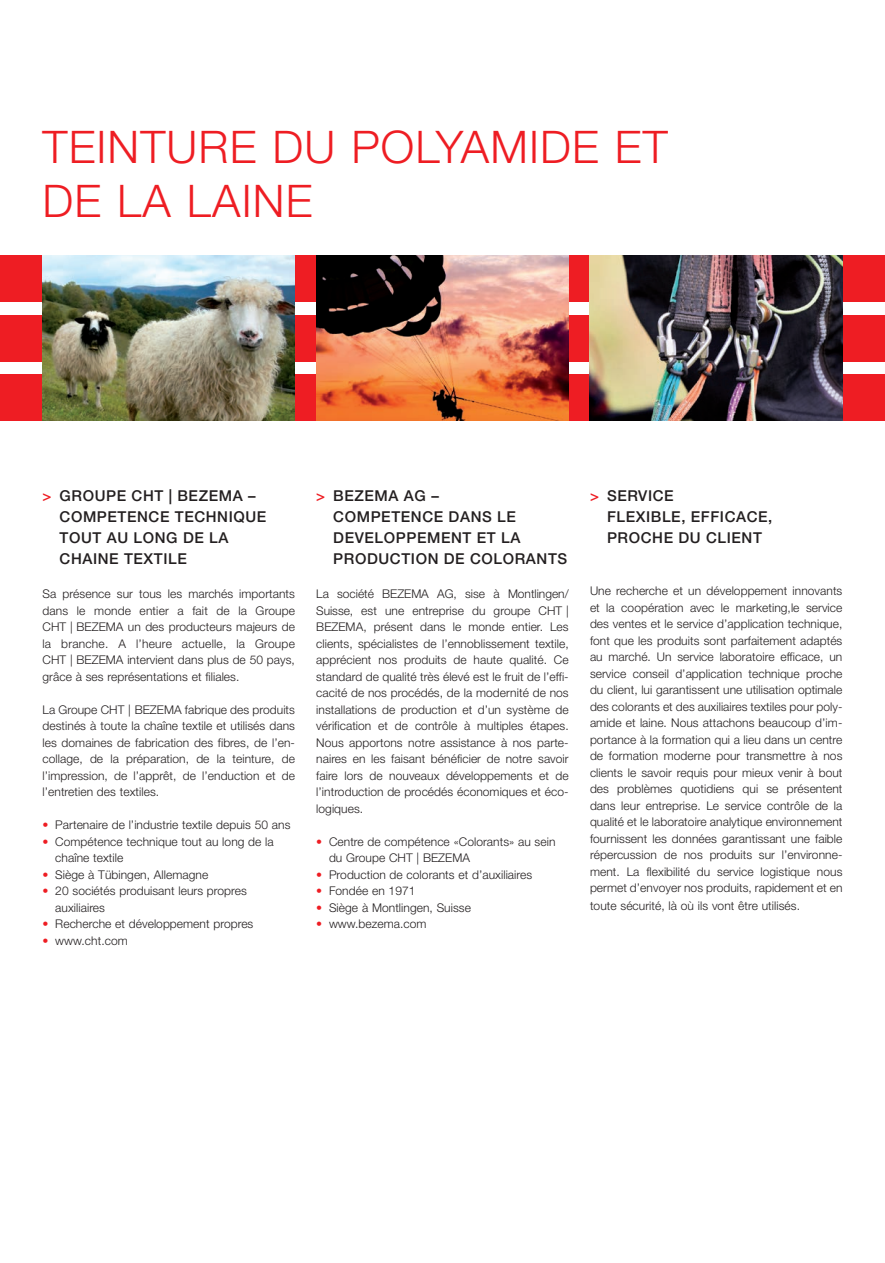
<style>
.page{position:relative;width:885px;height:1263px;background:#fff}
.page>*{position:absolute;margin:0;border:0;box-sizing:border-box;transform-origin:0 0}
.t1{font:300 45px/54px "Helvetica Neue";letter-spacing:.025em;color:#ee1d23}
.t2{font:500 15px/21px "Helvetica Neue";letter-spacing:.04em;color:#231f20}
.t3{font:300 12px/16.5px "Helvetica Neue";letter-spacing:.005em;color:#231f20;text-align:justify}
.s1{color:#ee1d23}
</style>
<div class="page">
<div style="left:0;top:255px;width:884px;height:47px;background:#ee1d23"></div>
<div style="left:0;top:315px;width:884px;height:46px;background:#ee1d23"></div>
<div style="left:0;top:374px;width:884px;height:47px;background:#ee1d23"></div>
<img style="left:43px;top:255px;width:252px;height:166px">
<img style="left:316px;top:255px;width:252px;height:166px">
<img style="left:590px;top:255px;width:252px;height:166px">
<h1 class="t1" style="left:43px;top:119px;width:626px">TEINTURE DU POLYAMIDE ET<br>DE LA LAINE</h1>
<p class="t2" style="left:60px;top:485px;width:208px;text-indent:-17px"><span class="s1">&gt;</span> GROUPE CHT | BEZEMA –<br>COMPETENCE TECHNIQUE<br>TOUT AU LONG DE LA<br>CHAINE TEXTILE</p>
<p class="t3" style="left:43px;top:585px;width:254px">Sa présence sur tous les marchés importants dans le monde entier a fait de la Groupe CHT | BEZEMA un des producteurs majeurs de la branche. A l’heure actuelle, la Groupe CHT | BEZEMA intervient dans plus de 50 pays, grâce à ses représentations et filiales.</p>
<p class="t3" style="left:43px;top:701px;width:254px">La Groupe CHT | BEZEMA fabrique des produits destinés à toute la chaîne textile et utilisés dans les domaines de fabrication des fibres, de l’en&shy;collage, de la préparation, de la teinture, de l’impression, de l’apprêt, de l’enduction et de l’entretien des textiles.</p>
<p class="t3" style="left:43px;top:816px;width:249px"><span class="s1">•</span> Partenaire de l’industrie textile depuis 50 ans</p>
<p class="t3" style="left:55px;top:833px;width:220px;text-indent:-13px"><span class="s1">•</span> Compétence technique tout au long de la chaîne textile</p>
<p class="t3" style="left:43px;top:866px;width:167px"><span class="s1">•</span> Siège à Tübingen, Allemagne</p>
<p class="t3" style="left:55px;top:882px;width:193px;text-indent:-13px"><span class="s1">•</span> 20 sociétés produisant leurs propres auxiliaires</p>
<p class="t3" style="left:43px;top:915px;width:212px"><span class="s1">•</span> Recherche et développement propres</p>
<p class="t3" style="left:43px;top:932px;width:87px"><span class="s1">•</span> www.cht.com</p>
<p class="t2" style="left:333px;top:485px;width:235px;text-indent:-17px"><span class="s1">&gt;</span> BEZEMA AG –<br>COMPETENCE DANS LE<br>DEVELOPPEMENT ET LA<br>PRODUCTION DE COLORANTS</p>
<p class="t3" style="left:316px;top:585px;width:254px">La société BEZEMA AG, sise à Montlingen/ Suisse, est une entreprise du groupe CHT | BEZEMA, présent dans le monde entier. Les clients, spécialistes de l’ennoblissement textile, apprécient nos produits de haute qualité. Ce standard de qualité très élevé est le fruit de l’effi&shy;cacité de nos procédés, de la modernité de nos installations de production et d’un système de vérification et de contrôle à multiples étapes.<br>Nous apportons notre assistance à nos parte&shy;naires en les faisant bénéficier de notre savoir faire lors de nouveaux développements et de l’introduction de procédés économiques et éco&shy;logiques.</p>
<p class="t3" style="left:329px;top:833px;width:228px;text-indent:-13px"><span class="s1">•</span> Centre de compétence «Colorants» au sein du Groupe CHT | BEZEMA</p>
<p class="t3" style="left:316px;top:866px;width:217px"><span class="s1">•</span> Production de colorants et d’auxiliaires</p>
<p class="t3" style="left:316px;top:882px;width:101px"><span class="s1">•</span> Fondée en 1971</p>
<p class="t3" style="left:316px;top:899px;width:156px"><span class="s1">•</span> Siège à Montlingen, Suisse</p>
<p class="t3" style="left:316px;top:915px;width:112px"><span class="s1">•</span> www.bezema.com</p>
<p class="t2" style="left:607px;top:485px;width:167px;text-indent:-17px"><span class="s1">&gt;</span> SERVICE<br>FLEXIBLE, EFFICACE,<br>PROCHE DU CLIENT</p>
<p class="t3" style="left:590px;top:582px;width:254px">Une recherche et un développement innovants et la coopération avec le marketing,le service des ventes et le service d’application technique, font que les produits sont parfaitement adaptés au marché. Un service laboratoire efficace, un service conseil d’application technique proche du client, lui garantissent une utilisation optimale des colorants et des auxiliaires textiles pour poly&shy;amide et laine. Nous attachons beaucoup d’im&shy;portance à la formation qui a lieu dans un centre de formation moderne pour transmettre à nos clients le savoir requis pour mieux venir à bout des problèmes quotidiens qui se présentent dans leur entreprise. Le service contrôle de la qualité et le laboratoire analytique environnement fournissent les données garantissant une faible répercussion de nos produits sur l’environne&shy;ment. La flexibilité du service logistique nous permet d’envoyer nos produits, rapidement et en</p>
<p class="t3" style="left:590px;top:897px;width:211px">toute sécurité, là où ils vont être utilisés.</p>
</div>
